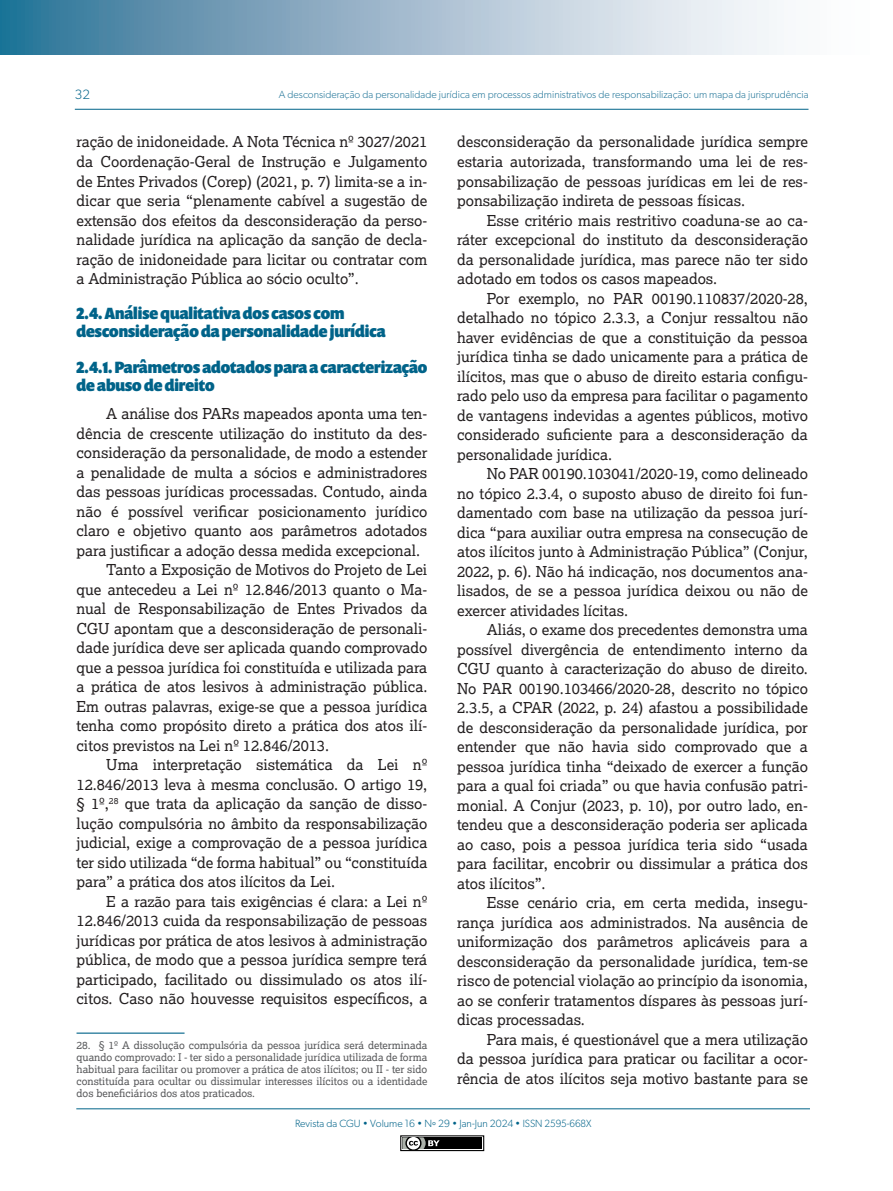
<style>
.page{position:relative;width:893px;height:1191px;background:#fff}
.page>*{position:absolute;margin:0;border:0;box-sizing:border-box;transform-origin:0 0}
.SUBTÍTULO_DUAS_COLUNAS{font:900 16.5px/18px "Prenton RP Cond";color:#006389}
.TEXTO_DUAS_COLUNAS{font:15px/19.5px "Lexia";color:#231f20;text-align:justify}
.t1{font:300 13.5px "Gibson";color:#006389}
.NOTA_DE_RODAPÉ{font:10.5px/12px "Lexia";color:#57585a;text-align:justify}
.t2{font:300 10.5px "Gibson";color:#237699}
.t3{font:300 10.5px "Gibson";color:#006389}
</style>
<div class="page">
<svg style="left:0;top:0;width:777px;height:54px;background:#99b7ca"></svg>
<hr style="left:75px;top:109px;width:733px;height:1px;background:#006389">
<hr style="left:76px;top:1108px;width:734px;height:1px;background:#006389">
<div style="left:400px;top:1135px;width:84px;height:16px;border:1px solid #000"></div>
<div style="left:402px;top:1137px;width:80px;height:12px;background:#000"></div>
<svg style="left:402px;top:1137px;width:38px;height:12px"></svg>
<hr style="left:77px;top:1032px;width:108px;height:1px;background:#006389">
<p class="t1" style="left:75px;top:86px;width:17px">32</p>
<p class="t2" style="left:279px;top:88px;width:531px">A desconsideração da personalidade jurídica em processos administrativos de responsabilização: um mapa da jurisprudência</p>
<p class="TEXTO_DUAS_COLUNAS" style="left:77px;top:132px;width:352px">ração de inidoneidade. A Nota Técnica nº 3027/2021 da Coordenação-Geral de Instrução e Julgamento de Entes Privados (Corep) (2021, p. 7) limita-se a in&shy;dicar que seria “plenamente cabível a sugestão de extensão dos efeitos da desconsideração da perso&shy;nalidade jurídica na aplicação da sanção de decla&shy;ração de inidoneidade para licitar ou contratar com a Administração Pública ao sócio oculto”.</p>
<p class="SUBTÍTULO_DUAS_COLUNAS" style="left:77px;top:304px;width:310px">2.4. Análise qualitativa dos casos com desconsideração da personalidade jurídica</p>
<p class="SUBTÍTULO_DUAS_COLUNAS" style="left:77px;top:358px;width:352px">2.4.1. Parâmetros adotados para a caracterização de abuso de direito</p>
<p class="TEXTO_DUAS_COLUNAS" style="left:77px;top:403px;width:352px;text-indent:30px">A análise dos PARs mapeados aponta uma ten&shy;dência de crescente utilização do instituto da des&shy;consideração da personalidade, de modo a estender a penalidade de multa a sócios e administradores das pessoas jurídicas processadas. Contudo, ainda não é possível verificar posicionamento jurídico claro e objetivo quanto aos parâmetros adotados para justificar a adoção dessa medida excepcional.</p>
<p class="TEXTO_DUAS_COLUNAS" style="left:77px;top:559px;width:352px;text-indent:30px">Tanto a Exposição de Motivos do Projeto de Lei que antecedeu a Lei nº 12.846/2013 quanto o Ma&shy;nual de Responsabilização de Entes Privados da CGU apontam que a desconsideração de personali&shy;dade jurídica deve ser aplicada quando comprovado que a pessoa jurídica foi constituída e utilizada para a prática de atos lesivos à administração pública.<br>Em outras palavras, exige-se que a pessoa jurídica tenha como propósito direto a prática dos atos ilí&shy;citos previstos na Lei nº 12.846/2013.</p>
<p class="TEXTO_DUAS_COLUNAS" style="left:77px;top:754px;width:352px;text-indent:30px">Uma interpretação sistemática da Lei nº 12.846/2013 leva à mesma conclusão. O artigo 19, § 1º,<sup>28</sup> que trata da aplicação da sanção de disso&shy;lução compulsória no âmbito da responsabilização judicial, exige a comprovação de a pessoa jurídica ter sido utilizada “de forma habitual” ou “constituída para” a prática dos atos ilícitos da Lei.</p>
<p class="TEXTO_DUAS_COLUNAS" style="left:77px;top:891px;width:352px;text-indent:30px">E a razão para tais exigências é clara: a Lei nº 12.846/2013 cuida da responsabilização de pessoas jurídicas por prática de atos lesivos à administração pública, de modo que a pessoa jurídica sempre terá participado, facilitado ou dissimulado os atos ilí&shy;citos. Caso não houvesse requisitos específicos, a</p>
<p class="NOTA_DE_RODAPÉ" style="left:77px;top:1039px;width:352px">28. § 1º A dissolução compulsória da pessoa jurídica será determinada quando comprovado: I - ter sido a personalidade jurídica utilizada de forma habitual para facilitar ou promover a prática de atos ilícitos; ou II - ter sido constituída para ocultar ou dissimular interesses ilícitos ou a identidade dos beneficiários dos atos praticados.</p>
<p class="TEXTO_DUAS_COLUNAS" style="left:457px;top:132px;width:352px">desconsideração da personalidade jurídica sempre estaria autorizada, transformando uma lei de res&shy;ponsabilização de pessoas jurídicas em lei de res&shy;ponsabilização indireta de pessoas físicas.</p>
<p class="TEXTO_DUAS_COLUNAS" style="left:457px;top:210px;width:352px;text-indent:30px">Esse critério mais restritivo coaduna-se ao ca&shy;ráter excepcional do instituto da desconsideração da personalidade jurídica, mas parece não ter sido adotado em todos os casos mapeados.</p>
<p class="TEXTO_DUAS_COLUNAS" style="left:457px;top:288px;width:352px;text-indent:30px">Por exemplo, no PAR 00190.110837/2020-28, detalhado no tópico 2.3.3, a Conjur ressaltou não haver evidências de que a constituição da pessoa jurídica tinha se dado unicamente para a prática de ilícitos, mas que o abuso de direito estaria configu&shy;rado pelo uso da empresa para facilitar o pagamento de vantagens indevidas a agentes públicos, motivo considerado suficiente para a desconsideração da personalidade jurídica.</p>
<p class="TEXTO_DUAS_COLUNAS" style="left:457px;top:463px;width:352px;text-indent:30px">No PAR 00190.103041/2020-19, como delineado no tópico 2.3.4, o suposto abuso de direito foi fun&shy;damentado com base na utilização da pessoa jurí&shy;dica “para auxiliar outra empresa na consecução de atos ilícitos junto à Administração Pública” (Conjur, 2022, p. 6). Não há indicação, nos documentos ana&shy;lisados, de se a pessoa jurídica deixou ou não de exercer atividades lícitas.</p>
<p class="TEXTO_DUAS_COLUNAS" style="left:457px;top:619px;width:352px;text-indent:30px">Aliás, o exame dos precedentes demonstra uma possível divergência de entendimento interno da CGU quanto à caracterização do abuso de direito.<br>No PAR 00190.103466/2020-28, descrito no tópico 2.3.5, a CPAR (2022, p. 24) afastou a possibilidade de desconsideração da personalidade jurídica, por entender que não havia sido comprovado que a pessoa jurídica tinha “deixado de exercer a função para a qual foi criada” ou que havia confusão patri&shy;monial. A Conjur (2023, p. 10), por outro lado, en&shy;tendeu que a desconsideração poderia ser aplicada ao caso, pois a pessoa jurídica teria sido “usada para facilitar, encobrir ou dissimular a prática dos atos ilícitos”.</p>
<p class="TEXTO_DUAS_COLUNAS" style="left:457px;top:892px;width:352px;text-indent:30px">Esse cenário cria, em certa medida, insegu&shy;rança jurídica aos administrados. Na ausência de uniformização dos parâmetros aplicáveis para a desconsideração da personalidade jurídica, tem-se risco de potencial violação ao princípio da isonomia, ao se conferir tratamentos díspares às pessoas jurí&shy;dicas processadas.</p>
<p class="TEXTO_DUAS_COLUNAS" style="left:457px;top:1029px;width:352px;text-indent:30px">Para mais, é questionável que a mera utilização da pessoa jurídica para praticar ou facilitar a ocor&shy;rência de atos ilícitos seja motivo bastante para se</p>
<p class="t3" style="left:295px;top:1116px;width:298px">Revista da CGU • Volume 16 • Nº 29 • Jan-Jun 2024 • ISSN 2595-668X</p>
</div>
